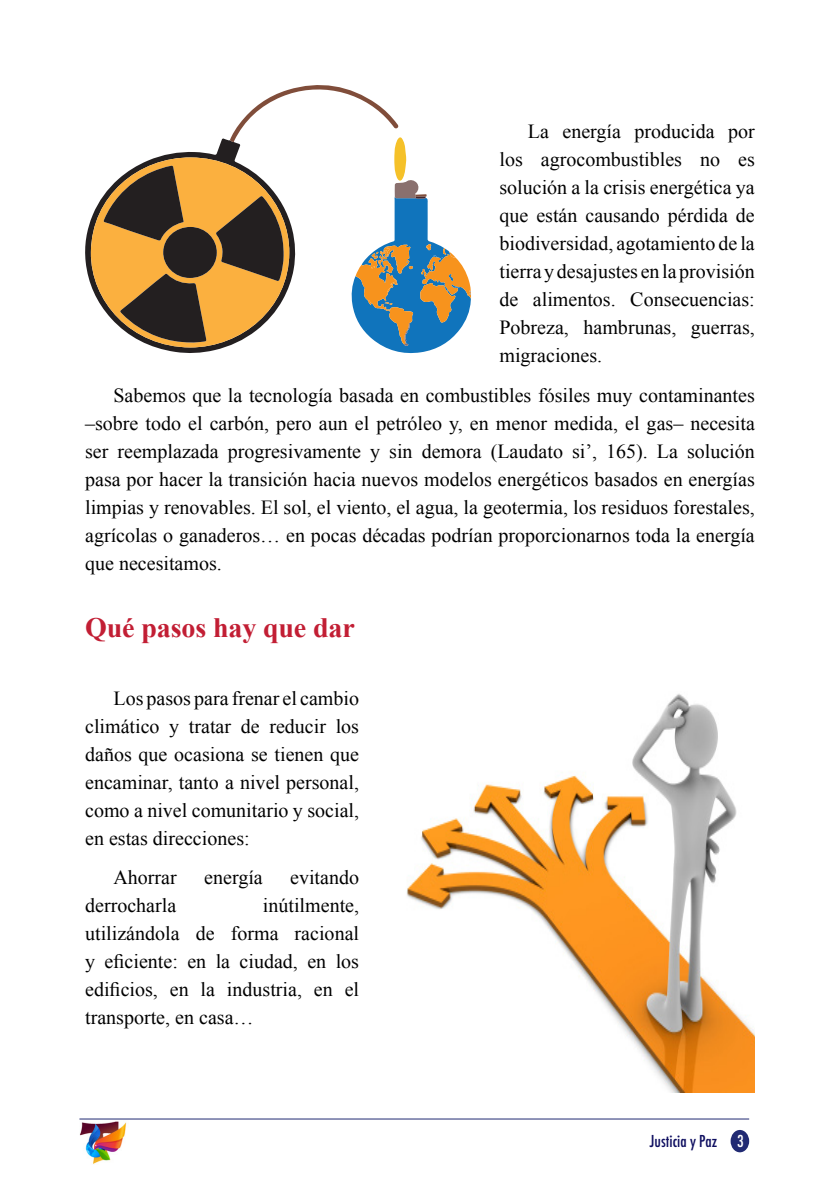
<style>
.page{position:relative;width:840px;height:1191px;background:#fff}
.page>*{position:absolute;margin:0;border:0;box-sizing:border-box;transform-origin:0 0}
.t1{font:700 28px "Times New Roman";letter-spacing:-.005em;color:#c21e34}
.t2{font:20px/28px "Times New Roman";color:#000;text-align:justify}
.t3{font:500 condensed 16px "Futura";color:#0e0e60}
.s1{color:#fff}
</style>
<div class="page">
<div style="left:730px;top:1130px;width:18px;height:22px;background:#212a73;border-radius:50%"></div>
<hr style="left:79px;top:1118px;width:669px;height:1px;background:#212a73">
<img style="left:80px;top:1121px;width:47px;height:43px">
<svg style="left:85px;top:222px;width:5px;height:60px"></svg>
<svg style="left:90px;top:85px;width:381px;height:269px"></svg>
<div style="left:163px;top:227px;width:54px;height:51px;background:#231f20;border-radius:50%"></div>
<img style="left:406px;top:694px;width:348px;height:398px">
<p class="t2" style="left:499px;top:117px;width:257px;text-indent:28px">La energía producida por los agrocombustibles no es solución a la crisis energética ya que están causando pérdida de biodiversidad, agotamiento de la tierra y desajustes en la provisión de alimentos. Consecuencias:<br>Pobreza, hambrunas, guerras, migraciones.</p>
<p class="t2" style="left:85px;top:381px;width:671px;text-indent:28px">Sabemos que la tecnología basada en combustibles fósiles muy contaminantes –sobre todo el carbón, pero aun el petróleo y, en menor medida, el gas– necesita ser reemplazada progresivamente y sin demora (Laudato si’, 165). La solución pasa por hacer la transición hacia nuevos modelos energéticos basados en energías limpias y renovables. El sol, el viento, el agua, la geotermia, los residuos forestales, agrícolas o ganaderos… en pocas décadas podrían proporcionarnos toda la energía que necesitamos.</p>
<p class="t1" style="left:85px;top:608px;width:271px">Qué pasos hay que dar</p>
<p class="t2" style="left:85px;top:683px;width:275px;text-indent:28px">Los pasos para frenar el cambio climático y tratar de reducir los daños que ocasiona se tienen que encaminar, tanto a nivel personal, como a nivel comunitario y social, en estas direcciones:</p>
<p class="t2" style="left:113px;top:863px;width:65px">Ahorrar</p>
<p class="t2" style="left:204px;top:863px;width:60px">energía</p>
<p class="t2" style="left:290px;top:863px;width:70px">evitando</p>
<p class="t2" style="left:85px;top:891px;width:93px">derrocharla</p>
<p class="t2" style="left:85px;top:891px;width:275px;text-indent:178px">inútilmente, utilizándola de forma racional y eficiente: en la ciudad, en los edificios, en la industria, en el transporte, en casa…</p>
<p class="t3" style="left:649px;top:1130px;width:95px">Justicia y Paz <span class="s1">3</span></p>
</div>
